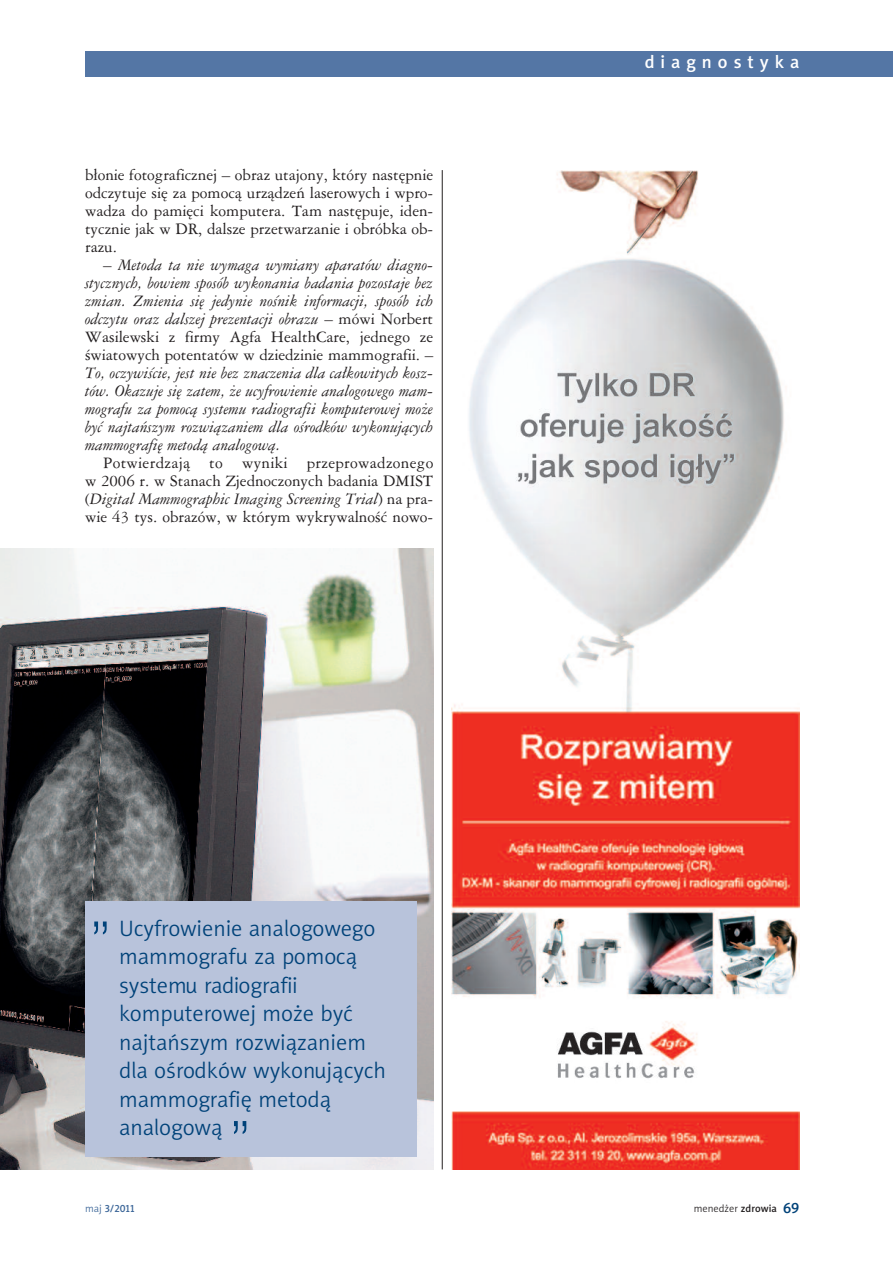
<style>
.page{position:relative;width:893px;height:1263px;background:#fff}
.page>*{position:absolute;margin:0;border:0;box-sizing:border-box;transform-origin:0 0}
.t1{font:52.5px "Swis 721 Lt PL";color:#004279}
.t2{font:22.5px/28.5px "Naomi Sans EFNPS Light";color:#004279}
.t3{font:18px "Naomi Sans EFNPS Medium";letter-spacing:.335em;color:#fff}
.t4{font:italic 15px/18px "Ameri Garmnd PL";color:#231f20;text-align:justify}
.t5{font:15px/18px "Ameri Garmnd PL";color:#231f20;text-align:justify}
.t6{font:15px "Ameri Garmnd PL";letter-spacing:.02em;color:#231f20}
.t7{font:10.5px "Naomi Sans EFNPS Light";color:#231f20}
.t8{font:10.5px "Naomi Sans EFNPS Medium";color:#3d6799}
.s1{font-style:normal}
.s2{font-style:italic}
.s3{font-family:"Naomi Sans EFNPS Light"}
.s4{font-family:"Naomi Sans EFNPS Medium"}
.s5{font-family:"Naomi Sans EFNPS Medium";font-size:15px;color:#004279}
</style>
<div class="page">
<div style="left:85px;top:51px;width:808px;height:26px;background:#5476a5"></div>
<img style="left:0;top:549px;width:433px;height:620px">
<div style="left:85px;top:901px;width:332px;height:256px;background:#b8c3db"></div>
<img style="left:451px;top:170px;width:348px;height:999px">
<hr style="left:442px;top:170px;width:1px;height:999px;background:#231f20">
<p class="t5" style="left:85px;top:166px;width:350px">błonie fotograficznej – obraz utajony, który następnie odczytuje się za pomocą urządzeń laserowych i wpro&shy;wadza do pamięci komputera. Tam następuje, iden&shy;tycznie jak w DR, dalsze przetwarzanie i obróbka ob&shy;razu.</p>
<p class="t4" style="left:85px;top:256px;width:350px;text-indent:18px"><span class="s1">–</span> Metoda ta nie wymaga wymiany aparatów diagno&shy;stycznych, bowiem sposób wykonania badania pozostaje bez zmian. Zmienia się jedynie nośnik informacji, sposób ich odczytu oraz dalszej prezentacji obrazu <span class="s1">– mówi Norbert Wasilewski z firmy Agfa HealthCare, jednego ze światowych potentatów w dziedzinie mammografii. –</span></p>
<p class="t4" style="left:85px;top:364px;width:350px">To, oczywiście, jest nie bez znaczenia dla całkowitych kosz&shy;tów. Okazuje się zatem, że ucyfrowienie analogowego mam&shy;mografu za pomocą systemu radiografii komputerowej może być najtańszym rozwiązaniem dla ośrodków wykonujących mammografię metodą analogową.</p>
<p class="t6" style="left:103px;top:454px;width:89px">Potwierdzają</p>
<p class="t5" style="left:209px;top:454px;width:15px">to</p>
<p class="t5" style="left:242px;top:454px;width:47px">wyniki</p>
<p class="t5" style="left:85px;top:454px;width:350px;text-indent:222px">przeprowadzonego w 2006 r. w Stanach Zjednoczonych badania DMIST (<span class="s2">Digital Mammographic Imaging Screening Trial</span>) na pra&shy;wie 43 tys. obrazów, w którym wykrywalność nowo-</p>
<h1 class="t1" style="left:89px;top:913px;width:24px">”</h1>
<h2 class="t2" style="left:119px;top:916px;width:268px">Ucyfrowienie analogowego mammografu za pomocą systemu radiografii komputerowej może być najtańszym rozwiązaniem dla ośrodków wykonujących mammografię metodą analogową</h2>
<h1 class="t1" style="left:229px;top:1113px;width:24px">”</h1>
<p class="t3" style="left:645px;top:55px;width:156px">diagnostyka</p>
<p class="t8" style="left:85px;top:1204px;width:51px"><span class="s3">maj</span> 3/2011</p>
<p class="t7" style="left:694px;top:1204px;width:107px">menedżer <span class="s4">zdrowia</span> <span class="s5">69</span></p>
</div>
